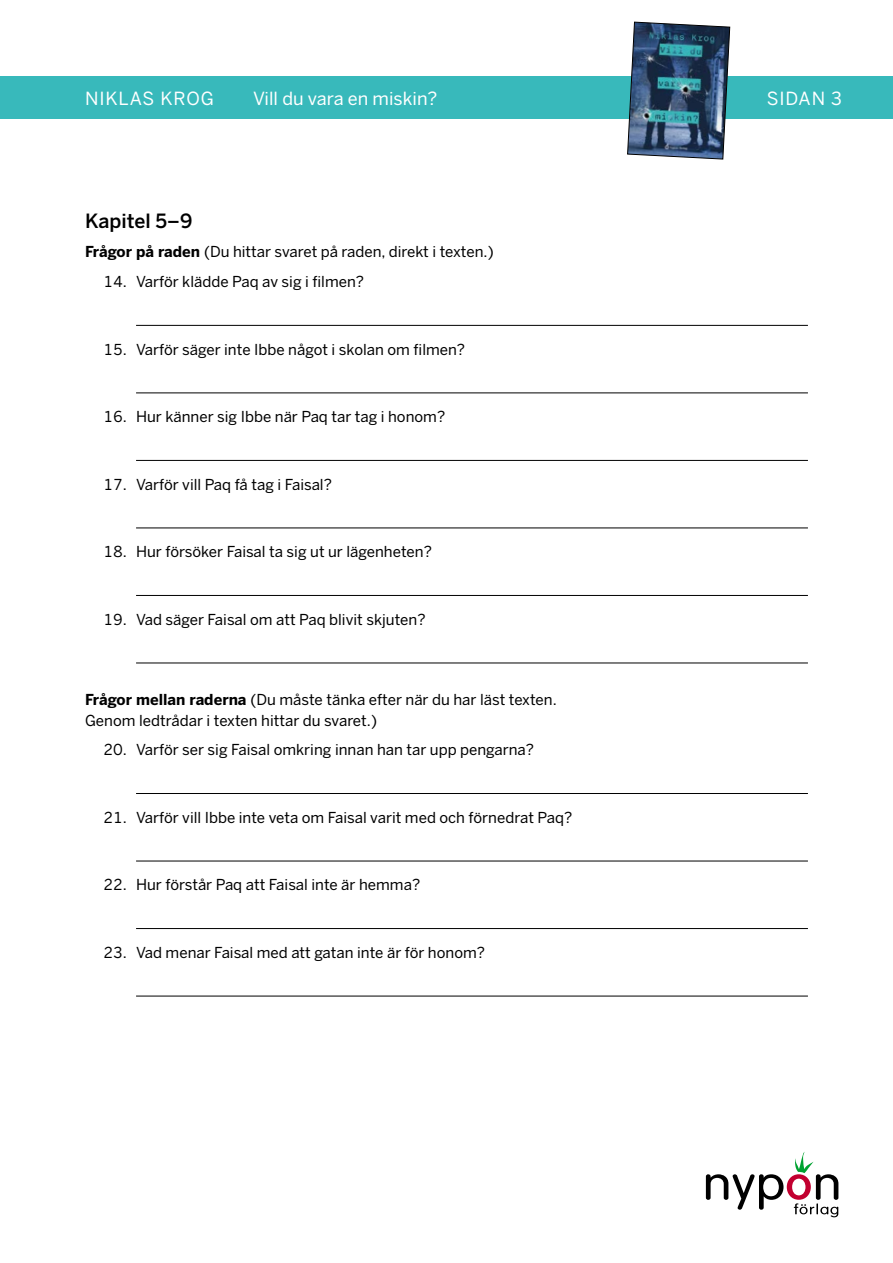
<style>
.page{position:relative;width:893px;height:1263px;background:#fff}
.page>*{position:absolute;margin:0;border:0;box-sizing:border-box;transform-origin:0 0}
.t1{font:500 19.5px "Benton Sans";color:#000}
.t2{font:18px "Benton Sans";color:#fff}
.t3{font:18px "Benton Sans";letter-spacing:.05em;color:#fff}
.t4{font:15px/21px "Benton Sans";color:#000}
.s1{font-weight:700}
</style>
<div class="page">
<svg style="left:706px;top:1152px;width:132px;height:65px"></svg>
<div style="left:0;top:77px;width:893px;height:42px;background:#38b9bb"></div>
<img style="left:627px;top:21px;width:103px;height:139px">
<hr style="left:136px;top:325px;width:672px;height:1px;background:#000">
<hr style="left:136px;top:392px;width:672px;height:1px;background:#000">
<hr style="left:136px;top:460px;width:672px;height:1px;background:#000">
<hr style="left:136px;top:527px;width:672px;height:1px;background:#000">
<hr style="left:136px;top:595px;width:672px;height:1px;background:#000">
<hr style="left:136px;top:663px;width:672px;height:1px;background:#000">
<hr style="left:136px;top:793px;width:672px;height:1px;background:#000">
<hr style="left:136px;top:861px;width:672px;height:1px;background:#000">
<hr style="left:136px;top:928px;width:672px;height:1px;background:#000">
<hr style="left:136px;top:996px;width:672px;height:1px;background:#000">
<p class="t3" style="left:85px;top:87px;width:130px">NIKLAS KROG</p>
<p class="t2" style="left:253px;top:87px;width:186px">Vill du vara en miskin?</p>
<p class="t2" style="left:767px;top:87px;width:77px">SIDAN 3</p>
<h1 class="t1" style="left:85px;top:209px;width:109px">Kapitel 5–9</h1>
<p class="t4" style="left:85px;top:242px;width:410px"><span class="s1">Frågor på raden</span> (Du hittar svaret på raden, direkt i texten.)</p>
<p class="t4" style="left:103px;top:271px;width:262px">14. Varför klädde Paq av sig i filmen?</p>
<p class="t4" style="left:103px;top:339px;width:363px">15. Varför säger inte Ibbe något i skolan om filmen?</p>
<p class="t4" style="left:103px;top:406px;width:343px">16. Hur känner sig Ibbe när Paq tar tag i honom?</p>
<p class="t4" style="left:103px;top:474px;width:230px">17. Varför vill Paq få tag i Faisal?</p>
<p class="t4" style="left:103px;top:541px;width:330px">18. Hur försöker Faisal ta sig ut ur lägenheten?</p>
<p class="t4" style="left:103px;top:609px;width:324px">19. Vad säger Faisal om att Paq blivit skjuten?</p>
<p class="t4" style="left:85px;top:689px;width:473px"><span class="s1">Frågor mellan raderna</span> (Du måste tänka efter när du har läst texten.<br>Genom ledtrådar i texten hittar du svaret.)</p>
<p class="t4" style="left:103px;top:739px;width:432px">20. Varför ser sig Faisal omkring innan han tar upp pengarna?</p>
<p class="t4" style="left:103px;top:807px;width:470px">21. Varför vill Ibbe inte veta om Faisal varit med och förnedrat Paq?</p>
<p class="t4" style="left:103px;top:874px;width:318px">22. Hur förstår Paq att Faisal inte är hemma?</p>
<p class="t4" style="left:103px;top:942px;width:383px">23. Vad menar Faisal med att gatan inte är för honom?</p>
</div>
